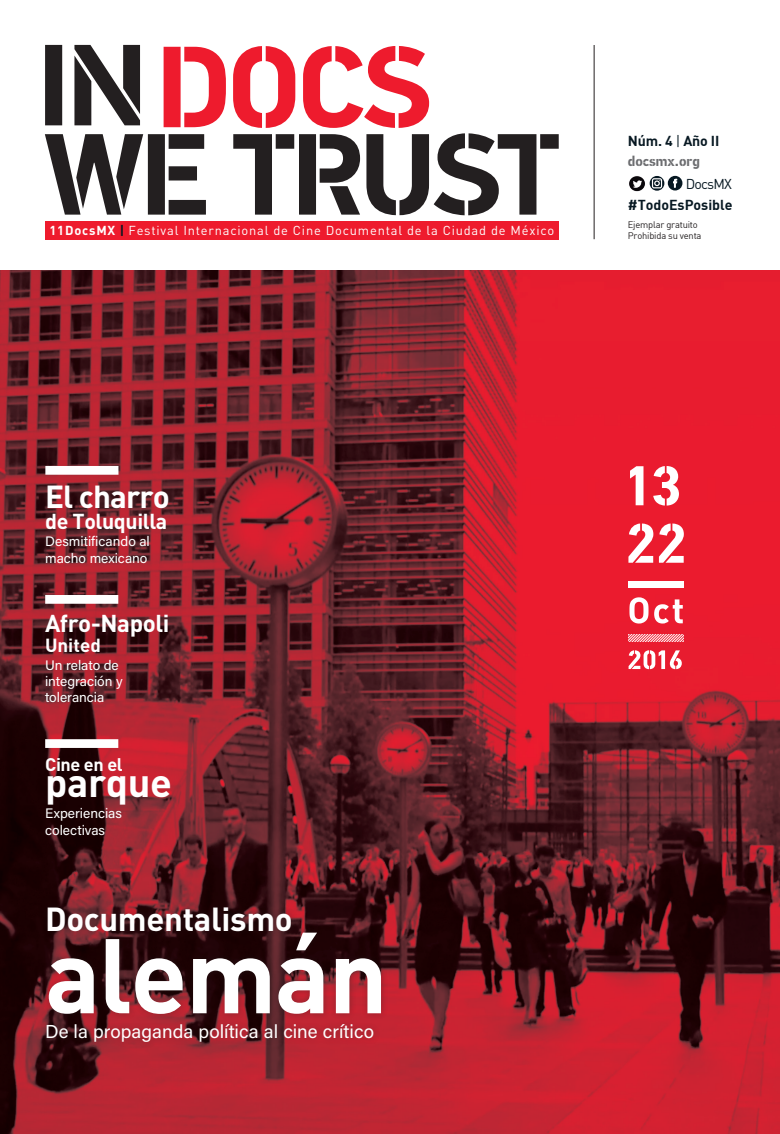
<style>
.page{position:relative;width:780px;height:1134px;background:#fff}
.page>*{position:absolute;margin:0;border:0;box-sizing:border-box;transform-origin:0 0}
.t1{font:700 104.12px "DIN";letter-spacing:-.02em;color:#fff}
.t2{font:700 39.88px "DIN";letter-spacing:-.01em;color:#fff}
.t3{font:700 32.88px "DIN";letter-spacing:-.01em;color:#fff}
.t4{font:700 31.5px "DIN";letter-spacing:-.03em;color:#fff}
.t5{font:700 24.12px "DIN";letter-spacing:-.02em;color:#fff}
.t6{font:700 21.38px "DIN";letter-spacing:-.02em;color:#fff}
.t7{font:18.75px "Acumin Pro";letter-spacing:.005em;color:#fff}
.t8{font:700 18.75px "DIN";color:#fff}
.t9{font:700 18px "DIN";letter-spacing:-.02em;color:#fff}
.t10{font:14.12px "DIN Bold";color:#071822}
.t11{font:700 14.12px "PF Din Stencil";color:#6c6d70}
.t12{font:14.12px "DIN";letter-spacing:-.06em;color:#071822}
.t13{font:13.75px/16.2px "Acumin Pro";color:#fff}
.t14{font:12.88px "DIN";letter-spacing:.065em;color:#fff}
.t15{font:9.38px "DIN";letter-spacing:-.02em;color:#231f20}
.s1{font-weight:700}
.s2{font-weight:700;color:#071822}
.s3{font-family:"DIN"}
</style>
<div class="page">
<img style="left:0;top:270px;width:780px;height:864px">
<div style="left:40px;top:901px;width:348px;height:148px;background:#231f20;opacity:.35"></div>
<div style="left:45px;top:466px;width:73px;height:9px;background:#fff"></div>
<div style="left:45px;top:595px;width:73px;height:9px;background:#fff"></div>
<div style="left:45px;top:739px;width:73px;height:9px;background:#fff"></div>
<svg style="left:45px;top:133px;width:513px;height:82px"></svg>
<svg style="left:163px;top:46px;width:266px;height:82px"></svg>
<svg style="left:45px;top:45px;width:95px;height:80px"></svg>
<div style="left:45px;top:221px;width:513px;height:18px;background:#ee1b2d"></div>
<hr style="left:593px;top:45px;width:1px;height:194px;background:#231f20">
<img style="left:629px;top:176px;width:16px;height:16px">
<svg style="left:649px;top:176px;width:15px;height:15px"></svg>
<svg style="left:652px;top:176px;width:30px;height:15px"></svg>
<svg style="left:630px;top:466px;width:13px;height:39px"></svg>
<svg style="left:653px;top:466px;width:26px;height:40px"></svg>
<svg style="left:628px;top:523px;width:25px;height:40px"></svg>
<svg style="left:659px;top:523px;width:24px;height:40px"></svg>
<div style="left:628px;top:581px;width:55px;height:7px;background:#fff"></div>
<svg style="left:629px;top:597px;width:19px;height:26px"></svg>
<svg style="left:654px;top:599px;width:28px;height:24px"></svg>
<svg style="left:628px;top:650px;width:53px;height:19px"></svg>
<svg style="left:628px;top:634px;width:55px;height:7px"></svg>
<p class="t14" style="left:49px;top:223px;width:506px"><span class="s1">11DocsMX</span> <span class="s2">|</span> Festival Internacional de Cine Documental de la Ciudad de México</p>
<p class="t10" style="left:628px;top:132px;width:93px">Núm. 4 <span class="s3">|</span> Año II</p>
<p class="t11" style="left:628px;top:153px;width:73px">docsmx.org</p>
<p class="t12" style="left:685px;top:175px;width:48px">DocsMX</p>
<p class="t10" style="left:628px;top:196px;width:106px">#TodoEsPosible</p>
<p class="t15" style="left:628px;top:218px;width:71px">Ejemplar gratuito</p>
<p class="t15" style="left:628px;top:230px;width:75px">Prohibida su venta</p>
<p class="t4" style="left:45px;top:476px;width:126px">El charro</p>
<p class="t6" style="left:45px;top:507px;width:124px">de Toluquilla</p>
<p class="t13" style="left:45px;top:533px;width:106px">Desmitificando al macho mexicano</p>
<p class="t5" style="left:45px;top:608px;width:126px">Afro-Napoli</p>
<p class="t8" style="left:45px;top:633px;width:57px">United</p>
<p class="t13" style="left:45px;top:656px;width:79px">Un relato de integración y tolerancia</p>
<p class="t9" style="left:45px;top:752px;width:79px">Cine en el</p>
<p class="t2" style="left:45px;top:757px;width:128px">parque</p>
<p class="t13" style="left:45px;top:805px;width:78px">Experiencias colectivas</p>
<p class="t3" style="left:45px;top:897px;width:249px">Documentalismo</p>
<p class="t1" style="left:45px;top:907px;width:344px">alemán</p>
<p class="t7" style="left:45px;top:1019px;width:330px">De la propaganda política al cine crítico</p>
</div>
